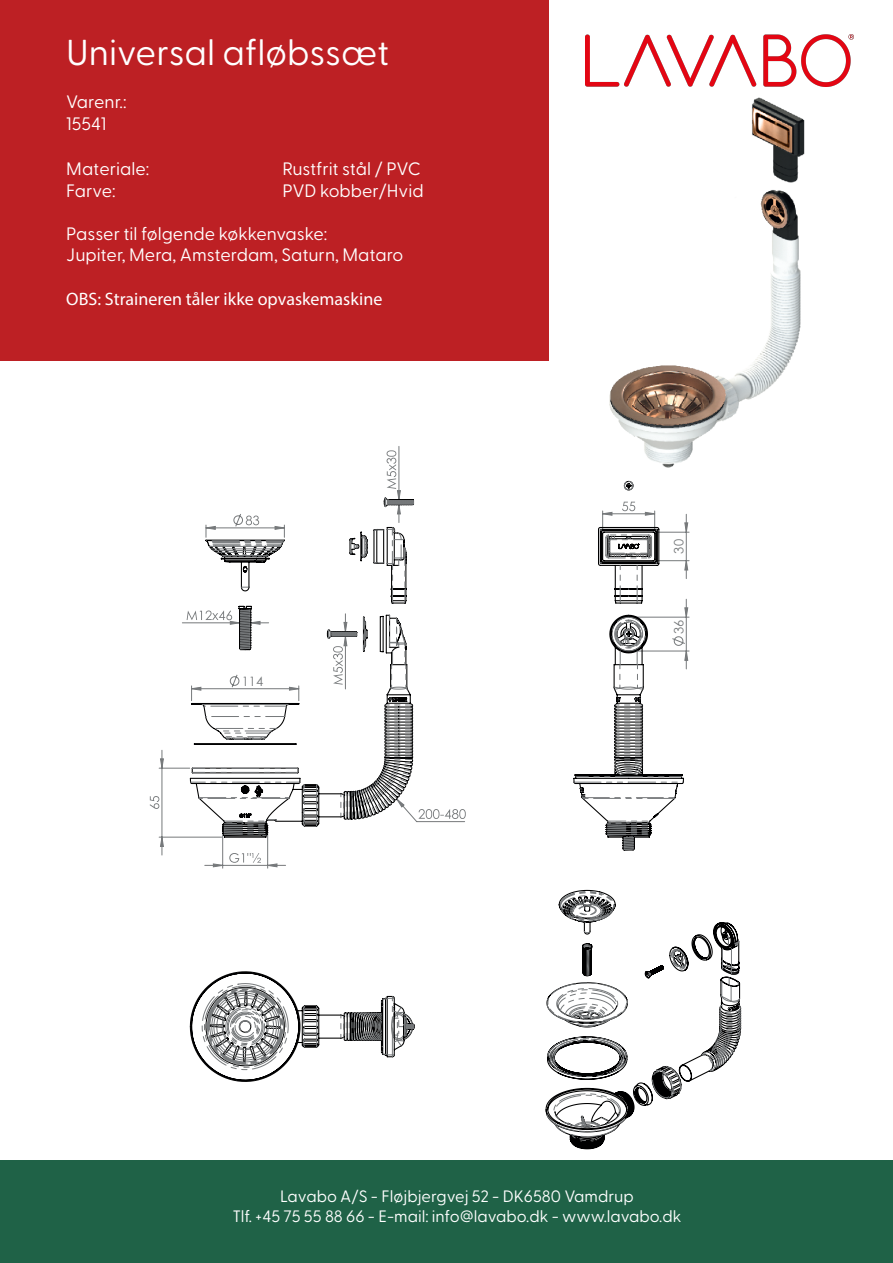
<style>
.page{position:relative;width:893px;height:1263px;background:#fff}
.page>*{position:absolute;margin:0;border:0;box-sizing:border-box;transform-origin:0 0}
.t1{font:36px "Greycliff CF";color:#fff}
.t2{font:18px/21.6px "Greycliff CF";color:#fff}
.t3{font:18px "Myriad Pro";color:#fff}
.t4{font:16.5px/19.8px "Greycliff CF";color:#fff;text-align:center}
.t5{font:12.9px "Century Gothic";color:#76797b}
</style>
<div class="page">
<div style="left:0;top:1160px;width:893px;height:103px;background:#1f6247"></div>
<div style="left:0;top:0;width:548px;height:361px;background:#bd2024"></div>
<img style="left:585px;top:35px;width:269px;height:51px">
<svg style="left:150px;top:796px;width:9px;height:13px"></svg>
<hr style="left:159px;top:837px;width:63px;height:1px;background:#76797b">
<hr style="left:159px;top:768px;width:31px;height:1px;background:#76797b">
<hr style="left:399px;top:446px;width:1px;height:54px;background:#76797b">
<svg style="left:305px;top:629px;width:23px;height:198px"></svg>
<svg style="left:316px;top:785px;width:1px;height:41px"></svg>
<svg style="left:187px;top:514px;width:118px;height:354px"></svg>
<svg style="left:189px;top:971px;width:226px;height:111px"></svg>
<svg style="left:328px;top:450px;width:361px;height:401px"></svg>
<svg style="left:545px;top:889px;width:197px;height:261px"></svg>
<svg style="left:646px;top:971px;width:5px;height:6px"></svg>
<svg style="left:652px;top:1066px;width:29px;height:34px"></svg>
<svg style="left:670px;top:948px;width:17px;height:22px"></svg>
<svg style="left:701px;top:938px;width:40px;height:134px"></svg>
<svg style="left:583px;top:944px;width:8px;height:32px"></svg>
<svg style="left:546px;top:982px;width:82px;height:45px"></svg>
<svg style="left:547px;top:1036px;width:81px;height:41px"></svg>
<svg style="left:546px;top:1093px;width:83px;height:48px"></svg>
<svg style="left:583px;top:930px;width:8px;height:3px"></svg>
<svg style="left:559px;top:891px;width:56px;height:32px"></svg>
<img style="left:606px;top:97px;width:199px;height:378px">
<h1 class="t1" style="left:66px;top:25px;width:324px">Universal afløbssæt</h1>
<p class="t2" style="left:66px;top:90px;width:62px">Varenr.:<br>15541</p>
<p class="t2" style="left:66px;top:156px;width:84px">Materiale:</p>
<p class="t2" style="left:282px;top:156px;width:140px">Rustfrit stål / PVC</p>
<p class="t2" style="left:66px;top:178px;width:51px">Farve:</p>
<p class="t2" style="left:282px;top:178px;width:143px">PVD kobber/Hvid</p>
<p class="t2" style="left:66px;top:221px;width:339px">Passer til følgende køkkenvaske:<br>Jupiter, Mera, Amsterdam, Saturn, Mataro</p>
<p class="t3" style="left:66px;top:287px;width:318px">OBS: Straineren tåler ikke opvaskemaskine</p>
<p class="t5" style="left:242px;top:672px;width:23px">114</p>
<p class="t5" style="left:670px;top:554px;width:16px;rotate:-90deg">30</p>
<p class="t5" style="left:670px;top:634px;width:16px;rotate:-90deg">36</p>
<p class="t4" style="left:232px;top:1185px;width:451px">Lavabo A/S - Fløjbjergvej 52 - DK6580 Vamdrup<br>Tlf. +45 75 55 88 66 - E-mail: info@lavabo.dk - www.lavabo.dk</p>
</div>
